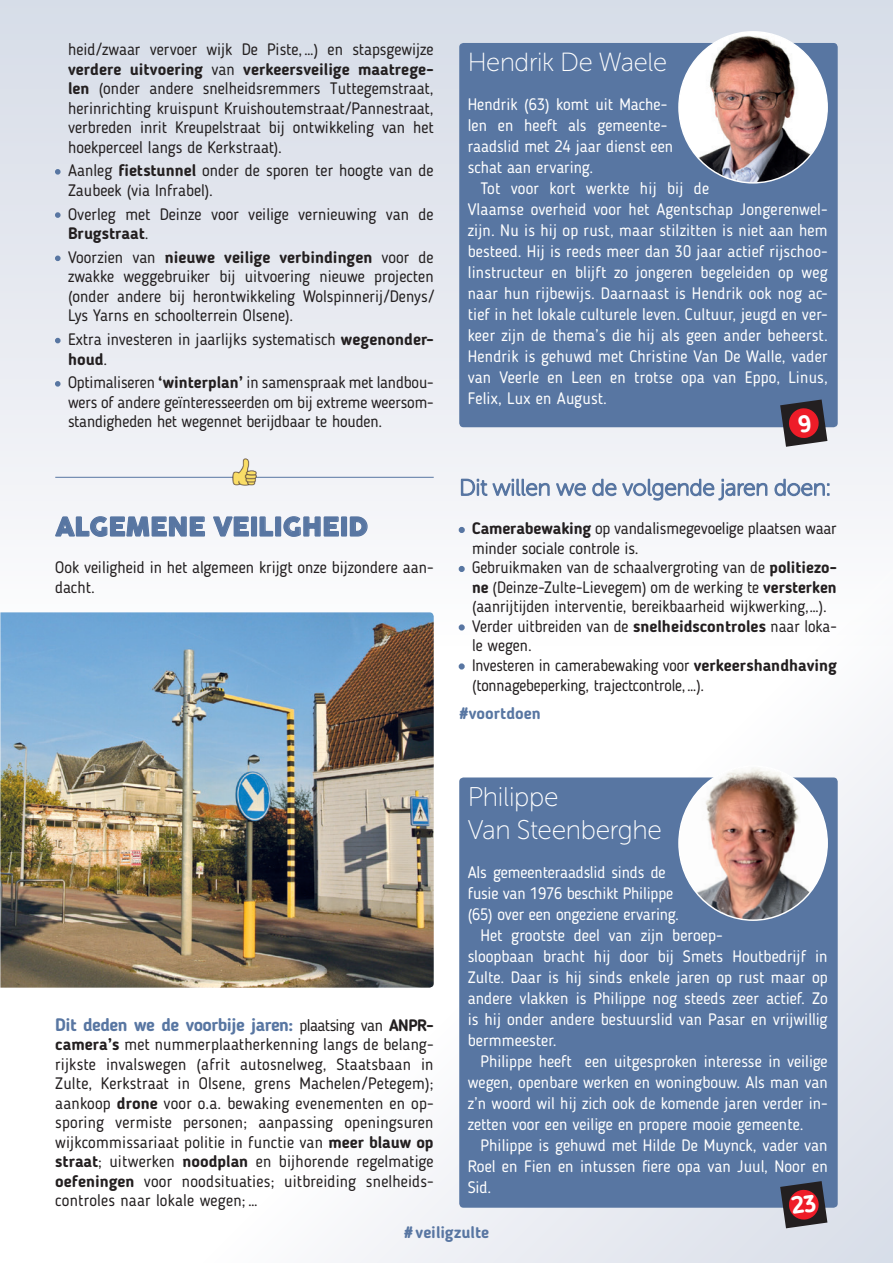
<style>
.page{position:relative;width:893px;height:1263px;background:#fff}
.page>*{position:absolute;margin:0;border:0;box-sizing:border-box;transform-origin:0 0}
.t1{font:27px/32.4px "Museo Sans Rounded 100";letter-spacing:-.01em;color:#fff}
.t2{font:26.25px "Museo Sans Rounded 100";letter-spacing:-.01em;color:#fff}
.t3{font:25.5px "COCOGOOSE";color:#5876a2}
.t4{font:700 18px "Blogger Sans";letter-spacing:-.03em;color:#5876a2}
.t5{font:16.5px/19.5px "Blogger Sans";color:#231f20}
.t6{font:16.5px/21px "Blogger Sans";color:#fff}
.t7{font:700 16.5px "Blogger Sans";color:#5876a2}
.s1{font-weight:700}
.s2{color:#5876a2}
.s3{font-weight:700;color:#5876a2}
.s4{font-weight:400;font-size:16.5px;color:#231f20}
.s5{font-size:16.5px;color:#231f20}
</style>
<div class="page">
<div style="left:0;top:0;width:893px;height:648px;background:linear-gradient(to bottom,#d6dce7,#fcfcfd)"></div>
<svg style="left:181px;top:546px;width:712px;height:717px"></svg>
<div style="left:459px;top:777px;width:379px;height:431px;background:#5876a2;border-radius:4px"></div>
<img style="left:679px;top:766px;width:148px;height:154px">
<div style="left:459px;top:43px;width:379px;height:384px;background:#5876a2;border-radius:4px"></div>
<img style="left:679px;top:32px;width:148px;height:150px">
<hr style="left:55px;top:477px;width:379px;height:1px;background:#5876a2">
<img style="left:230px;top:456px;width:29px;height:31px">
<svg style="left:55px;top:169px;width:6px;height:6px"></svg>
<svg style="left:55px;top:212px;width:6px;height:6px"></svg>
<svg style="left:55px;top:256px;width:6px;height:5px"></svg>
<svg style="left:55px;top:338px;width:6px;height:5px"></svg>
<svg style="left:55px;top:381px;width:6px;height:6px"></svg>
<svg style="left:54px;top:493px;width:152px;height:49px"></svg>
<svg style="left:213px;top:515px;width:155px;height:26px"></svg>
<svg style="left:460px;top:478px;width:308px;height:24px"></svg>
<svg style="left:774px;top:478px;width:56px;height:19px"></svg>
<svg style="left:459px;top:527px;width:6px;height:6px"></svg>
<svg style="left:459px;top:566px;width:6px;height:6px"></svg>
<svg style="left:459px;top:624px;width:6px;height:6px"></svg>
<svg style="left:459px;top:663px;width:6px;height:6px"></svg>
<img style="left:0;top:612px;width:434px;height:376px">
<svg style="left:780px;top:399px;width:47px;height:48px"></svg>
<svg style="left:780px;top:1181px;width:47px;height:47px;background:#793a44"></svg>
<p class="t5" style="left:68px;top:40px;width:367px;text-align:justify">heid /zwaar vervoer wijk De Piste,…) en stapsgewijze <span class="s1">verdere uitvoering</span> van <span class="s1">verkeersveilige maatrege&shy;len</span> (onder andere snelheidsremmers Tuttegemstraat, herinrichting kruispunt Kruishoutemstraat /Pannestraat, verbreden inrit Kreupelstraat bij ontwikkeling van het hoekperceel langs de Kerkstraat).</p>
<p class="t5" style="left:68px;top:161px;width:367px;text-indent:-13px"><span class="s2">•</span> Aanleg <span class="s1">fietstunnel</span> onder de sporen ter hoogte van de<br>Zaubeek (via Infrabel).</p>
<p class="t5" style="left:68px;top:204px;width:367px;text-indent:-13px"><span class="s2">•</span> Overleg met Deinze voor veilige vernieuwing van de<br><span class="s1">Brugstraat</span>.</p>
<p class="t5" style="left:68px;top:247px;width:367px;text-align:justify;text-indent:-13px"><span class="s2">•</span> Voorzien van <span class="s1">nieuwe veilige verbindingen</span> voor de zwakke weggebruiker bij uitvoering nieuwe projecten (onder andere bij herontwikkeling Wolspinnerij /Denys / Lys Yarns en schoolterrein Olsene).</p>
<p class="t5" style="left:68px;top:330px;width:367px;text-indent:-13px"><span class="s2">•</span> Extra investeren in jaarlijks systematisch <span class="s1">wegenonder&shy;houd</span>.</p>
<p class="t5" style="left:68px;top:373px;width:367px;text-align:justify;text-indent:-13px"><span class="s2">•</span> Optimaliseren <span class="s1">‘winterplan’</span> in samenspraak met landbou&shy;wers of andere geïnteresseerden om bij extreme weersom&shy;standigheden het wegennet berijdbaar te houden.</p>
<h2 class="t2" style="left:468px;top:48px;width:201px">Hendrik De Waele</h2>
<p class="t6" style="left:468px;top:94px;width:207px">Hendrik (63) komt uit Mache&shy;len en heeft als gemeente&shy;raadslid met 24 jaar dienst een schat aan ervaring.</p>
<p class="t6" style="left:468px;top:178px;width:362px;text-indent:13px">Tot voor kort werkte hij bij de<br>Vlaamse overheid voor het Agentschap Jongerenwel&shy;zijn. Nu is hij op rust, maar stilzitten is niet aan hem besteed. Hij is reeds meer dan 30 jaar actief rijschoo&shy;linstructeur en blijft zo jongeren begeleiden op weg naar hun rijbewijs. Daarnaast is Hendrik ook nog ac&shy;tief in het lokale culturele leven. Cultuur, jeugd en ver&shy;keer zijn de thema’s die hij als geen ander beheerst.<br>Hendrik is gehuwd met Christine Van De Walle, vader van Veerle en Leen en trotse opa van Eppo, Linus, Felix, Lux en August.</p>
<h3 class="t3" style="left:55px;top:507px;width:314px">ALGEMENE VEILIGHEID</h3>
<p class="t5" style="left:55px;top:558px;width:380px">Ook veiligheid in het algemeen krijgt onze bijzondere aan&shy;dacht.</p>
<p class="t5" style="left:472px;top:519px;width:366px;text-indent:-13px"><span class="s3">•</span> <span class="s1">Camerabewaking</span> op vandalismegevoelige plaatsen waar minder sociale controle is.</p>
<p class="t5" style="left:472px;top:558px;width:366px;text-align:justify;text-indent:-13px"><span class="s3">•</span> Gebruikmaken van de schaalvergroting van de <span class="s1">politiezo&shy;ne</span> (Deinze-Zulte-Lievegem) om de werking te <span class="s1">versterken </span>(aanrijtijden interventie, bereikbaarheid wijkwerking,…).</p>
<p class="t5" style="left:472px;top:616px;width:366px;text-indent:-13px"><span class="s3">•</span> Verder uitbreiden van de <span class="s1">snelheidscontroles</span> naar loka&shy;le wegen.</p>
<p class="t5" style="left:472px;top:655px;width:366px;text-indent:-13px"><span class="s3">•</span> Investeren in camerabewaking voor <span class="s1">verkeershandhaving </span>(tonnagebeperking, trajectcontrole,…).</p>
<p class="t7" style="left:459px;top:703px;width:83px">#voortdoen</p>
<p class="t4" style="left:55px;top:1013px;width:380px">Dit deden we de voorbije jaren: <span class="s4">plaatsing van</span> <span class="s5">ANPR-</span></p>
<p class="t5" style="left:55px;top:1034px;width:380px;text-align:justify"><span class="s1">camera’s</span> met nummerplaatherkenning langs de belang&shy;rijkste invalswegen (afrit autosnelweg, Staatsbaan in Zulte, Kerkstraat in Olsene, grens Machelen /Petegem); aankoop <span class="s1">drone</span> voor o.a. bewaking evenementen en op&shy;sporing vermiste personen; aanpassing openingsuren wijkcommissariaat politie in functie van <span class="s1">meer blauw op straat</span>; uitwerken <span class="s1">noodplan</span> en bijhorende regelmatige <span class="s1">oefeningen</span> voor noodsituaties; uitbreiding snelheids&shy;controles naar lokale wegen;…</p>
<h1 class="t1" style="left:468px;top:781px;width:196px">Philippe<br>Van Steenberghe</h1>
<p class="t6" style="left:468px;top:861px;width:199px">Als gemeenteraadslid sinds de</p>
<p class="t6" style="left:468px;top:882px;width:207px">fusie van 1976 beschikt Philippe</p>
<p class="t6" style="left:468px;top:903px;width:213px">(65) over een ongeziene ervaring.</p>
<p class="t6" style="left:480px;top:924px;width:244px">Het grootste deel van zijn beroep-</p>
<p class="t6" style="left:468px;top:945px;width:361px">sloopbaan bracht hij door bij Smets Houtbedrijf in</p>
<p class="t6" style="left:468px;top:966px;width:361px">Zulte. Daar is hij sinds enkele jaren op rust maar op</p>
<p class="t6" style="left:468px;top:987px;width:361px">andere vlakken is Philippe nog steeds zeer actief. Zo</p>
<p class="t6" style="left:468px;top:1008px;width:362px">is hij onder andere bestuurslid van Pasar en vrijwillig</p>
<p class="t6" style="left:468px;top:1029px;width:90px">bermmeester.</p>
<p class="t6" style="left:480px;top:1050px;width:349px">Philippe heeft een uitgesproken interesse in veilige</p>
<p class="t6" style="left:468px;top:1071px;width:362px">wegen, openbare werken en woningbouw. Als man van</p>
<p class="t6" style="left:468px;top:1092px;width:361px">z’n woord wil hij zich ook de komende jaren verder in-</p>
<p class="t6" style="left:468px;top:1113px;width:337px">zetten voor een veilige en propere mooie gemeente.</p>
<p class="t6" style="left:480px;top:1134px;width:349px">Philippe is gehuwd met Hilde De Muynck, vader van</p>
<p class="t6" style="left:468px;top:1155px;width:362px">Roel en Fien en intussen fiere opa van Juul, Noor en</p>
<p class="t6" style="left:468px;top:1176px;width:25px">Sid.</p>
<p class="t7" style="left:404px;top:1222px;width:87px">#veiligzulte</p>
</div>
